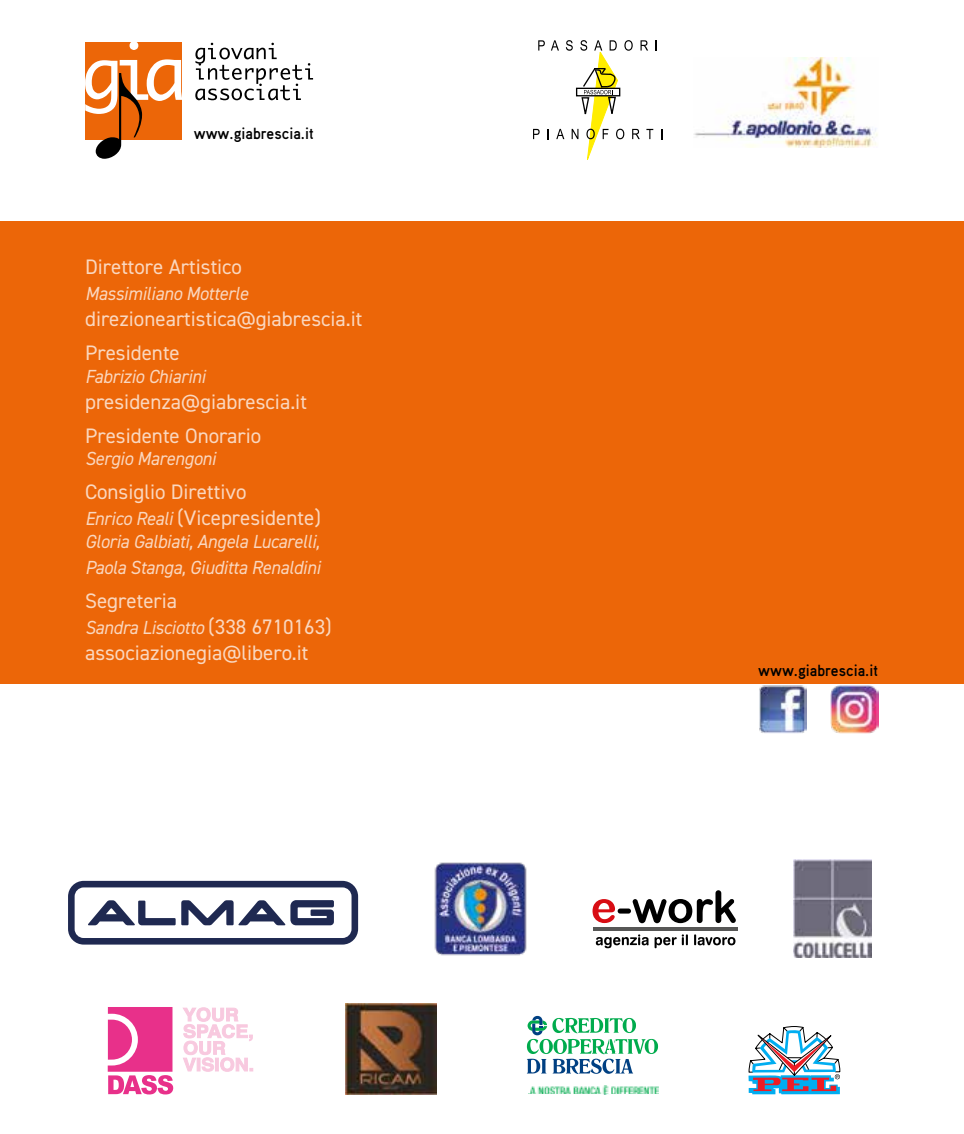
<style>
.page{position:relative;width:964px;height:1134px;background:#fff}
.page>*{position:absolute;margin:0;border:0;box-sizing:border-box;transform-origin:0 0}
.t1{font:21px/34px "DIN2014";color:#fad7bf}
.t2{font:italic 19px/26px "DIN2014";letter-spacing:-.01em;color:#fad7bf;scale:.95 1}
.t3{font:700 16.2px "Aaux Pro";color:#000;scale:.95 1}
.s1{font-style:italic;font-size:19px}
.s2{font-style:normal;font-size:21px}
</style>
<div class="page">
<svg style="left:183px;top:1007px;width:70px;height:64px"></svg>
<svg style="left:108px;top:1007px;width:65px;height:87px"></svg>
<div style="left:0;top:221px;width:964px;height:462px;background:#ec6608"></div>
<img style="left:694px;top:58px;width:184px;height:90px">
<svg style="left:527px;top:1015px;width:131px;height:59px"></svg>
<img style="left:528px;top:1085px;width:130px;height:9px">
<svg style="left:748px;top:1026px;width:92px;height:68px"></svg>
<svg style="left:68px;top:881px;width:290px;height:63px"></svg>
<svg style="left:195px;top:43px;width:118px;height:57px"></svg>
<svg style="left:85px;top:42px;width:97px;height:117px"></svg>
<img style="left:759px;top:685px;width:48px;height:49px">
<img style="left:830px;top:685px;width:49px;height:48px">
<svg style="left:533px;top:40px;width:129px;height:120px"></svg>
<img style="left:794px;top:860px;width:77px;height:97px">
<img style="left:346px;top:1003px;width:90px;height:91px">
<svg style="left:596px;top:934px;width:52px;height:14px"></svg>
<svg style="left:654px;top:934px;width:34px;height:14px"></svg>
<svg style="left:694px;top:934px;width:41px;height:11px"></svg>
<hr style="left:593px;top:927px;width:144px;height:4px;background:#575756">
<svg style="left:592px;top:890px;width:144px;height:33px"></svg>
<img style="left:434px;top:862px;width:93px;height:94px">
<p class="t3" style="left:194px;top:123px;width:128px">www.giabrescia.it</p>
<p class="t1" style="left:85px;top:249px;width:158px">Direttore Artistico</p>
<p class="t2" style="left:85px;top:280px;width:173px">Massimiliano Motterle</p>
<p class="t1" style="left:85px;top:301px;width:279px">direzioneartistica@giabrescia.it<br>Presidente</p>
<p class="t2" style="left:85px;top:363px;width:128px">Fabrizio Chiarini</p>
<p class="t1" style="left:85px;top:384px;width:223px">presidenza@giabrescia.it<br>Presidente Onorario</p>
<p class="t2" style="left:85px;top:446px;width:139px">Sergio Marengoni</p>
<p class="t1" style="left:85px;top:479px;width:237px;line-height:26px">Consiglio Direttivo<br><span class="s1">Enrico Reali</span> (Vicepresidente)</p>
<p class="t2" style="left:85px;top:528px;width:249px">Gloria Galbiati, Angela Lucarelli,<br>Paola Stanga, Giuditta Renaldini</p>
<p class="t1" style="left:85px;top:584px;width:94px">Segreteria</p>
<p class="t2" style="left:85px;top:614px;width:261px">Sandra Lisciotto <span class="s2">(338 6710163)</span></p>
<p class="t1" style="left:85px;top:636px;width:225px">associazionegia@libero.it</p>
<p class="t3" style="left:758px;top:660px;width:128px">www.giabrescia.it</p>
</div>
